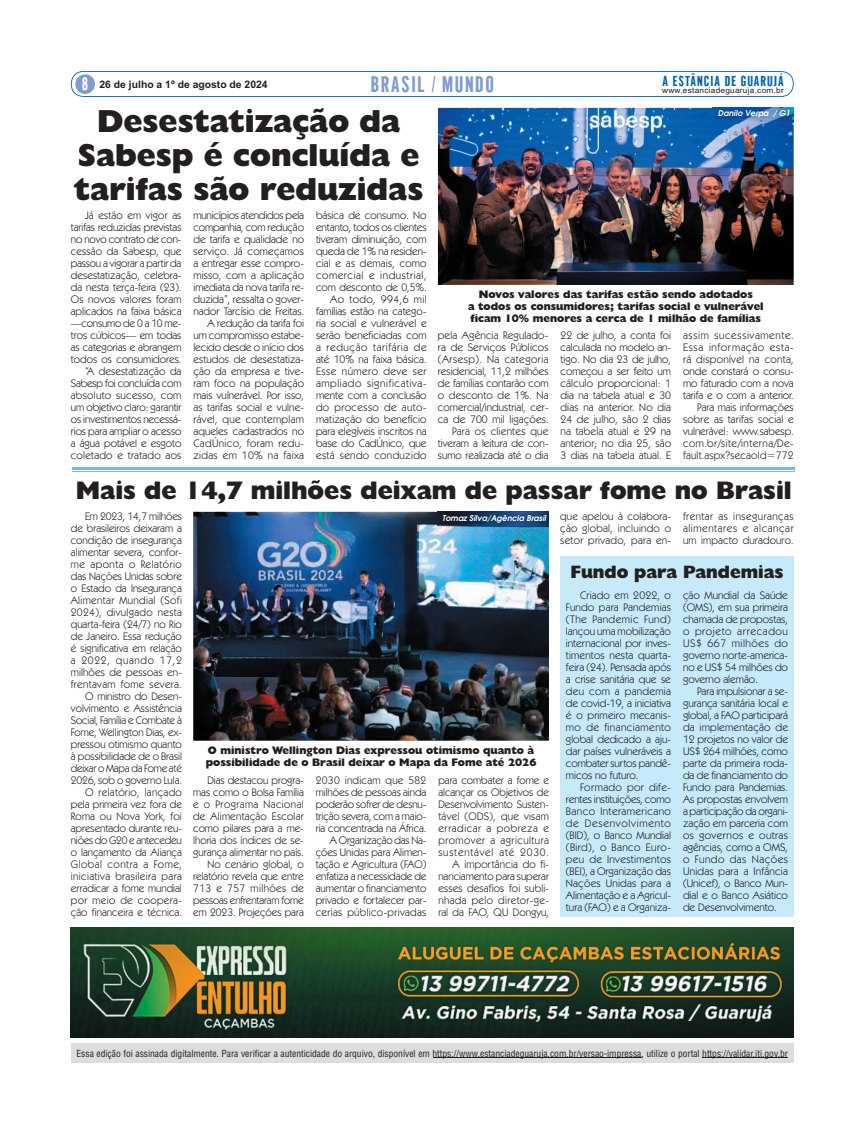
<style>
.page{position:relative;width:865px;height:1134px;background:#fff}
.page>*{position:absolute;margin:0;border:0;box-sizing:border-box;transform-origin:0 0}
.t1{font:800 32px/34px "Humanist 521 BT";color:#231f20;text-align:center}
.t2{font:800 25.5px "Humanist 521 BT";color:#231f20}
.t3{font:21.9px "Gothic CG No 1";letter-spacing:.075em;color:#809bcf}
.t4{font:800 18px "Humanist 521 BT";color:#231f20}
.t5{font:17.3px "Gothic CG No 1";color:#fff}
.t6{font:14px "Gothic CG No 1";letter-spacing:.075em;color:#0160ae}
.t7{font:11px/12px "Kabel IT Cby BT";color:#231f20;text-align:right}
.t8{font:11px/12px "Kabel IT Cby BT";letter-spacing:.02em;color:#231f20;text-align:right}
.t9{font:800 11px/12px "Humanist 521 BT";color:#231f20}
.t10{font:700 10.4px "Arial";color:#231f20}
.t11{font:9.5px "Switzerland Condensed";color:#231f20}
.t12{font:italic 700 8px "Avalon";color:#fff}
.t13{font:7.9px "Arial";letter-spacing:.025em;color:#231f20;scale:1.06 1}
</style>
<div class="page">
<div style="left:560px;top:556px;width:234px;height:360px;background:#c6eafa"></div>
<svg style="left:71px;top:71px;width:723px;height:26px"></svg>
<div style="left:75px;top:74px;width:20px;height:20px;background:#809bcf;border-radius:50%"></div>
<div style="left:71px;top:1043px;width:723px;height:20px;background:#dcdddf"></div>
<hr style="left:433px;top:1057px;width:208px;height:1px;background:#231f20">
<hr style="left:702px;top:1057px;width:86px;height:1px;background:#231f20">
<img style="left:71px;top:928px;width:723px;height:110px">
<img style="left:193px;top:512px;width:356px;height:229px">
<hr style="left:72px;top:467px;width:723px;height:2px;background:#76b7e5">
<hr style="left:72px;top:471px;width:723px;height:1px;background:#76b7e5">
<img style="left:437px;top:511px;width:113px;height:10px">
<img style="left:437px;top:512px;width:112px;height:16px">
<img style="left:438px;top:108px;width:356px;height:177px">
<img style="left:712px;top:107px;width:82px;height:1px">
<img style="left:712px;top:108px;width:82px;height:15px">
<h3 class="t5" style="left:82px;top:78px;width:7px">8</h3>
<p class="t10" style="left:100px;top:80px;width:170px">26 de julho a 1º de agosto de 2024</p>
<h3 class="t3" style="left:371px;top:76px;width:125px">BRASIL / MUNDO</h3>
<p class="t6" style="left:663px;top:76px;width:123px">A ESTÂNCIA DE GUARUJÁ</p>
<p class="t13" style="left:662px;top:87px;width:116px">www.estanciadeguaruja.com.br</p>
<h1 class="t1" style="left:74px;top:108px;width:351px">Desestatização da<br>Sabesp é concluída e tarifas são reduzidas</h1>
<p class="t7" style="left:71px;top:211px;width:112px">Já estão em vigor as tarifas reduzidas previstas no novo contrato de con&shy;cessão da Sabesp, que passou a vigorar a partir da desestatização, celebra&shy;da nesta terça-feira (23).<br>Os novos valores foram aplicados na faixa básica —consumo de 0 a 10 me&shy;tros cúbicos— em todas as categorias e abrangem todos os consumidores. “A desestatização da<br>Sabesp foi concluída com absoluto sucesso, com um objetivo claro: garantir os investimentos necessá&shy;rios para ampliar o acesso a água potável e esgoto coletado e tratado aos</p>
<p class="t7" style="left:193px;top:211px;width:112px">municípios atendidos pela companhia, com redução de tarifa e qualidade no serviço. Já começamos a entregar esse compro&shy;misso, com a aplicação imediata da nova tarifa re&shy;duzida”, ressalta o gover&shy;nador Tarcísio de Freitas.<br>A redução da tarifa foi um compromisso estabe&shy;lecido desde o início dos estudos de desestatiza&shy;ção da empresa e tive&shy;ram foco na população mais vulnerável. Por isso, as tarifas social e vulne&shy;rável, que contemplam aqueles cadastrados no<br>CadÚnico, foram redu&shy;zidas em 10% na faixa</p>
<p class="t7" style="left:316px;top:211px;width:112px">básica de consumo. No entanto, todos os clientes tiveram diminuição, com queda de 1% na residen&shy;cial e as demais, como comercial e industrial, com desconto de 0,5%.<br>Ao todo, 994,6 mil famílias estão na catego&shy;ria social e vulnerável e serão beneficiadas com a redução tarifária de até 10% na faixa básica.<br>Esse número deve ser ampliado significativa&shy;mente com a conclusão do processo de auto&shy;matização do benefício para elegíveis inscritos na base do CadÚnico, que está sendo conduzido</p>
<p class="t12" style="left:718px;top:110px;width:74px">Danilo Verpa / G1</p>
<p class="t9" style="left:468px;top:289px;width:297px;text-align:center">Novos valores das tarifas estão sendo adotados<br>a todos os consumidores; tarifas social e vulnerável ficam 10% menores a cerca de 1 milhão de famílias</p>
<p class="t7" style="left:438px;top:330px;width:112px">pela Agência Regulado&shy;ra de Serviços Públicos (Arsesp). Na categoria residencial, 11,2 milhões de famílias contarão com o desconto de 1%. Na comercial/industrial, cer&shy;ca de 700 mil ligações.<br>Para os clientes que tiveram a leitura de con&shy;sumo realizada até o dia</p>
<p class="t7" style="left:561px;top:330px;width:112px;text-align:justify">22 de julho, a conta foi calculada no modelo an&shy;tigo. No dia 23 de julho, começou a ser feito um cálculo proporcional: 1 dia na tabela atual e 30 dias na anterior. No dia 24 de julho, são 2 dias na tabela atual e 29 na anterior; no dia 25, são 3 dias na tabela atual. E</p>
<p class="t8" style="left:683px;top:330px;width:112px">assim sucessivamente.<br>Essa informação esta&shy;rá disponível na conta, onde constará o consu&shy;mo faturado com a nova tarifa e o com a anterior.<br>Para mais informações sobre as tarifas social e vulnerável: www.sabesp. com.br/site/interna/De&shy;fault.aspx?secaoId=772</p>
<h2 class="t2" style="left:76px;top:481px;width:718px">Mais de 14,7 milhões deixam de passar fome no Brasil</h2>
<p class="t7" style="left:71px;top:511px;width:113px">Em 2023, 14,7 milhões de brasileiros deixaram a condição de insegurança alimentar severa, confor&shy;me aponta o Relatório das Nações Unidas sobre o Estado da Insegurança<br>Alimentar Mundial (Sofi<br>2024), divulgado nesta quarta-feira (24/7) no Rio de Janeiro. Essa redução é significativa em relação a 2022, quando 17,2 milhões de pessoas en&shy;frentavam fome severa.<br>O ministro do Desen&shy;volvimento e Assistência<br>Social, Família e Combate à<br>Fome, Wellington Dias, ex&shy;pressou otimismo quanto à possibilidade de o Brasil deixar o Mapa da Fome até<br>2026, sob o governo Lula.<br>O relatório, lançado pela primeira vez fora de<br>Roma ou Nova York, foi apresentado durante reu&shy;niões do G20 e antecedeu o lançamento da Aliança<br>Global contra a Fome, iniciativa brasileira para erradicar a fome mundial por meio de coopera&shy;ção financeira e técnica.</p>
<p class="t12" style="left:442px;top:515px;width:106px">Tomaz Silva/Agência Brasil</p>
<p class="t9" style="left:206px;top:745px;width:332px">O ministro Wellington Dias expressou otimismo quanto à possibilidade de o Brasil deixar o Mapa da Fome até 2026</p>
<p class="t7" style="left:193px;top:775px;width:112px">Dias destacou progra&shy;mas como o Bolsa Família e o Programa Nacional de Alimentação Escolar como pilares para a me&shy;lhoria dos índices de se&shy;gurança alimentar no país.<br>No cenário global, o relatório revela que entre<br>713 e 757 milhões de pessoas enfrentaram fome em 2023. Projeções para</p>
<p class="t7" style="left:316px;top:775px;width:112px">2030 indicam que 582 milhões de pessoas ainda poderão sofrer de desnu&shy;trição severa, com a maio&shy;ria concentrada na África.<br>A Organização das Na&shy;ções Unidas para Alimen&shy;tação e Agricultura (FAO) enfatiza a necessidade de aumentar o financiamento privado e fortalecer par&shy;cerias público-privadas</p>
<p class="t7" style="left:438px;top:775px;width:112px">para combater a fome e alcançar os Objetivos de<br>Desenvolvimento Susten&shy;tável (ODS), que visam erradicar a pobreza e promover a agricultura sustentável até 2030.<br>A importância do fi&shy;nanciamento para superar esses desafios foi subli&shy;nhada pelo diretor-ge&shy;ral da FAO, QU Dongyu,</p>
<p class="t7" style="left:560px;top:511px;width:112px;text-align:justify">que apelou à colabora&shy;ção global, incluindo o setor privado, para en-</p>
<p class="t7" style="left:683px;top:511px;width:112px;text-align:justify">frentar as inseguranças alimentares e alcançar um impacto duradouro.</p>
<h3 class="t4" style="left:570px;top:566px;width:215px">Fundo para Pandemias</h3>
<p class="t7" style="left:566px;top:590px;width:107px;text-align:justify;text-indent:14px">Criado em 2022, o Fundo para Pandemias (The Pandemic Fund) lançou uma mobilização internacional por inves&shy;timentos nesta quarta&shy;feira (24). Pensada após a crise sanitária que se deu com a pandemia de covid-19, a iniciativa é o primeiro mecanis&shy;mo de financiamento global dedicado a aju&shy;dar países vulneráveis a combater surtos pandê&shy;micos no futuro.</p>
<p class="t7" style="left:566px;top:782px;width:107px;text-align:justify;text-indent:14px">Formado por dife&shy;rentes instituições, como Banco Interamericano de Desenvolvimento (BID), o Banco Mundial (Bird), o Banco Euro&shy;peu de Investimentos (BEI), a Organização das Nações Unidas para a Alimentação e a Agricul&shy;tura (FAO) e a Organiza-</p>
<p class="t7" style="left:683px;top:590px;width:107px;text-align:justify">ção Mundial da Saúde (OMS), em sua primeira chamada de propostas, o projeto arrecadou US$ 667 milhões do governo norte-america&shy;no e US$ 54 milhões do governo alemão.</p>
<p class="t7" style="left:683px;top:686px;width:107px;text-align:justify;text-indent:14px">Para impulsionar a se&shy;gurança sanitária local e global, a FAO participará da implementação de 12 projetos no valor de US$ 264 milhões, como parte da primeira roda&shy;da de financiamento do Fundo para Pandemias.<br>As propostas envolvem a participação da organi&shy;zação em parceria com os governos e outras agências, como a OMS, o Fundo das Nações Unidas para a Infância (Unicef), o Banco Mun&shy;dial e o Banco Asiático de Desenvolvimento.</p>
<p class="t11" style="left:77px;top:1049px;width:713px">Essa edição foi assinada digitalmente. Para verificar a autenticidade do arquivo, disponível em https://www.estanciadeguaruja.com.br/versao-impressa, utilize o portal https://validar.iti.gov.br</p>
</div>
